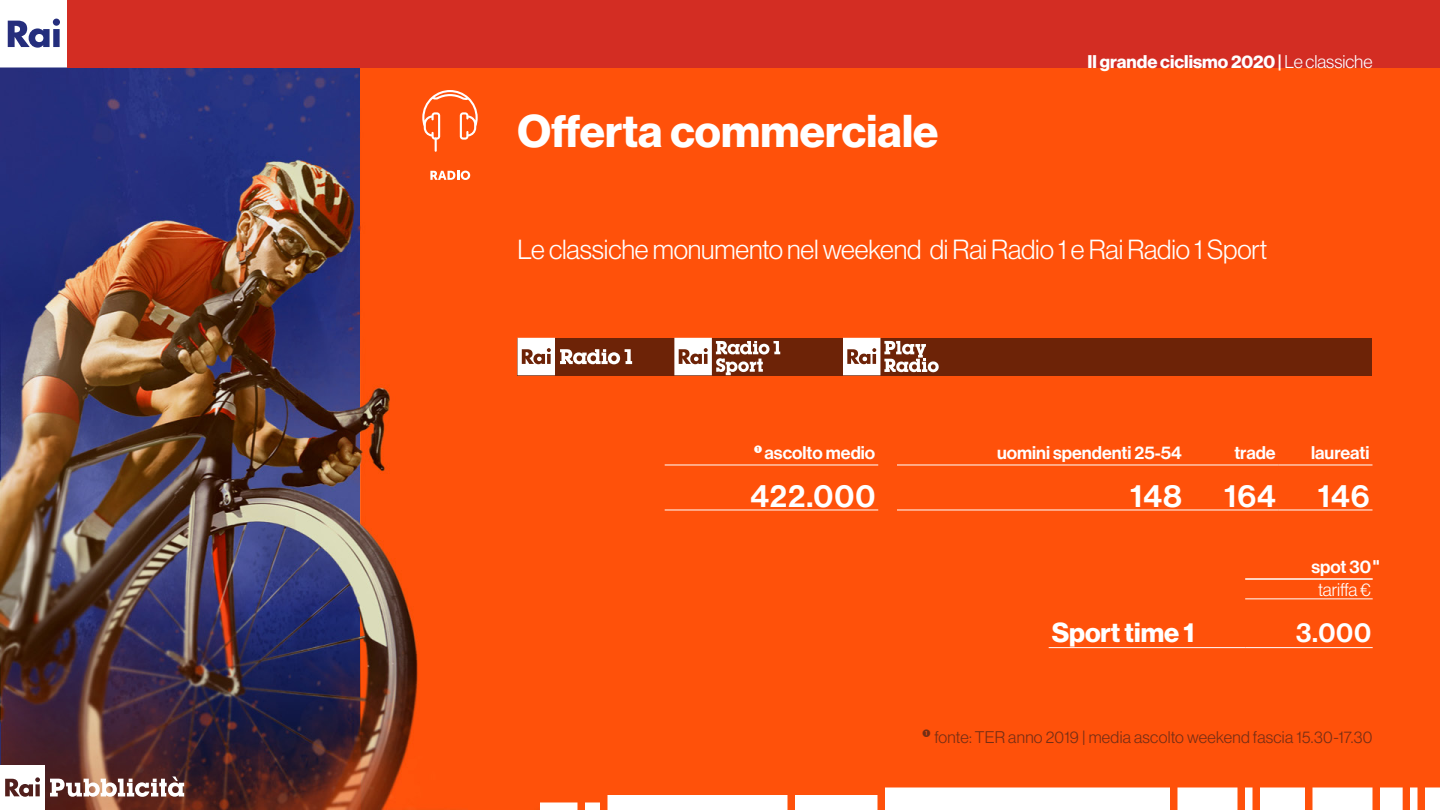
<style>
.page{position:relative;width:1440px;height:810px;background:#fff}
.page>*{position:absolute;margin:0;border:0;box-sizing:border-box;transform-origin:0 0}
.t1{font:45px "N Haas Grotesk DS Pro 75 Bd";letter-spacing:.005em;color:#fff}
.t2{font:31.5px "N Haas Grotesk DS Pro 65 Md";letter-spacing:.03em;color:#fff}
.t3{font:27px "N Haas Grotesk DS Pro 45 Lt";letter-spacing:-.005em;color:#fff}
.t4{font:27px "N Haas Grotesk DS Pro 75 Bd";color:#fff}
.t5{font:27px "N Haas Grotesk DS Pro 65 Md";color:#fff}
.t6{font:18px "N Haas Grotesk DS Pro 65 Md";color:#fff}
.t7{font:18px "N Haas Grotesk DS Pro 75 Bd";color:#fff}
.t8{font:18px "N Haas Grotesk DS Pro 45 Lt";letter-spacing:-.01em;color:#fff}
.t9{font:16.5px "N Haas Grotesk DS Pro 45 Lt";letter-spacing:.015em;color:#742e15}
.s1{font-family:"N Haas Grotesk DS Pro 45 Lt"}
</style>
<div class="page">
<img style="left:0;top:68px;width:1440px;height:742px">
<svg style="left:0;top:765px;width:184px;height:45px"></svg>
<svg style="left:0;top:0;width:68px;height:68px"></svg>
<div style="left:68px;top:0;width:1372px;height:68px;background:#d32d23"></div>
<svg style="left:1425px;top:788px;width:15px;height:22px"></svg>
<svg style="left:1410px;top:788px;width:8px;height:22px"></svg>
<svg style="left:1380px;top:788px;width:23px;height:22px"></svg>
<svg style="left:1312px;top:788px;width:60px;height:22px"></svg>
<svg style="left:1260px;top:788px;width:45px;height:22px"></svg>
<svg style="left:1245px;top:788px;width:8px;height:22px"></svg>
<svg style="left:795px;top:795px;width:83px;height:15px"></svg>
<svg style="left:1177px;top:788px;width:60px;height:22px"></svg>
<svg style="left:885px;top:788px;width:285px;height:22px"></svg>
<svg style="left:585px;top:802px;width:15px;height:8px"></svg>
<svg style="left:540px;top:802px;width:38px;height:8px"></svg>
<svg style="left:608px;top:795px;width:180px;height:15px"></svg>
<div style="left:518px;top:338px;width:854px;height:37px;background:#6d2307"></div>
<hr style="left:1245px;top:599px;width:128px;height:1px;background:#fff">
<hr style="left:1245px;top:578px;width:128px;height:2px;background:#fff">
<hr style="left:1049px;top:647px;width:196px;height:1px;background:#fff">
<hr style="left:1245px;top:647px;width:128px;height:1px;background:#fff">
<svg style="left:518px;top:338px;width:114px;height:37px"></svg>
<svg style="left:843px;top:338px;width:96px;height:37px"></svg>
<svg style="left:674px;top:338px;width:106px;height:37px"></svg>
<svg style="left:430px;top:171px;width:40px;height:9px"></svg>
<svg style="left:422px;top:90px;width:56px;height:62px;background:#ff6f34"></svg>
<hr style="left:665px;top:465px;width:213px;height:1px;background:#fff">
<hr style="left:665px;top:510px;width:213px;height:1px;background:#fff">
<hr style="left:897px;top:465px;width:288px;height:1px;background:#fff">
<hr style="left:1185px;top:465px;width:94px;height:1px;background:#fff">
<hr style="left:1279px;top:465px;width:93px;height:1px;background:#fff">
<hr style="left:897px;top:510px;width:288px;height:1px;background:#fff">
<hr style="left:1185px;top:510px;width:94px;height:1px;background:#fff">
<hr style="left:1279px;top:510px;width:93px;height:1px;background:#fff">
<svg style="left:923px;top:729px;width:7px;height:8px"></svg>
<svg style="left:754px;top:445px;width:8px;height:8px"></svg>
<h1 class="t1" style="left:518px;top:105px;width:422px">Offerta commerciale</h1>
<p class="t7" style="left:1088px;top:51px;width:286px">Il grande ciclismo 2020 | <span class="s1">Le classiche</span></p>
<p class="t3" style="left:518px;top:234px;width:751px">Le classiche monumento nel weekend di Rai Radio 1 e Rai Radio 1 Sport</p>
<p class="t6" style="left:764px;top:442px;width:112px">ascolto medio</p>
<p class="t6" style="left:997px;top:442px;width:186px">uomini spendenti 25-54</p>
<p class="t6" style="left:1234px;top:442px;width:43px">trade</p>
<p class="t6" style="left:1311px;top:442px;width:60px">laureati</p>
<p class="t2" style="left:750px;top:478px;width:126px">422.000</p>
<p class="t2" style="left:1130px;top:478px;width:53px">148</p>
<p class="t2" style="left:1224px;top:478px;width:53px">164</p>
<p class="t2" style="left:1318px;top:478px;width:53px">146</p>
<p class="t6" style="left:1311px;top:556px;width:70px">spot 30"</p>
<p class="t8" style="left:1318px;top:579px;width:55px">tariffa €</p>
<p class="t4" style="left:1052px;top:616px;width:144px">Sport time 1</p>
<p class="t5" style="left:1296px;top:617px;width:77px">3.000</p>
<p class="t9" style="left:934px;top:727px;width:440px">fonte: TER anno 2019 | media ascolto weekend fascia 15.30-17.30</p>
</div>
